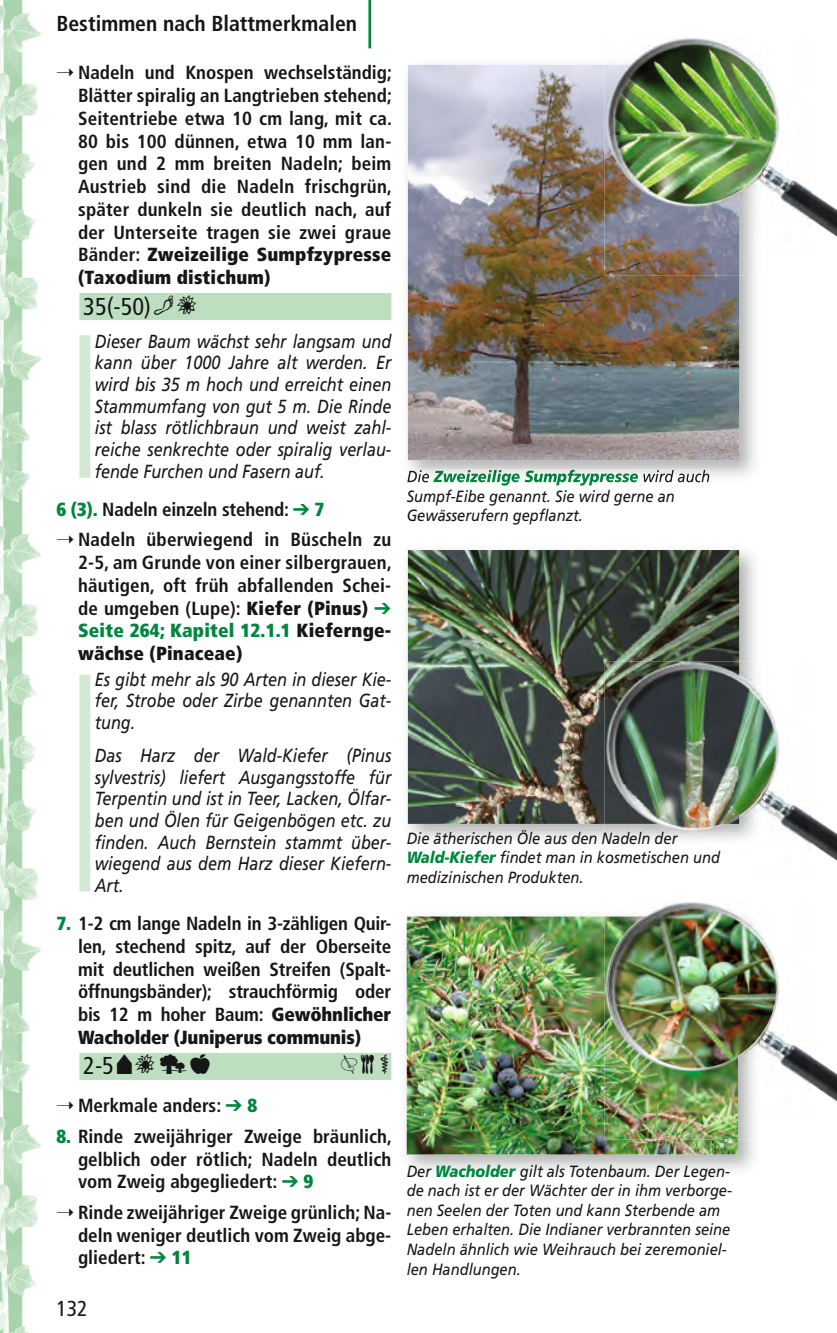
<style>
.page{position:relative;width:837px;height:1333px;background:#fff}
.page>*{position:absolute;margin:0;border:0;box-sizing:border-box;transform-origin:0 0}
.t1{font:24.25px "Piktogramme GK1";color:#151616}
.t2{font:700 condensed 21.75px "Frutiger";color:#151616}
.t3{font:condensed 21.75px "Frutiger";color:#151616}
.t4{font:700 condensed 19px/22.8px "Frutiger";color:#151616;text-align:justify}
.t5{font:italic 19px/21.8px "Frutiger";color:#151616;text-align:justify;scale:.85 1}
.t6{font:italic 16.25px/19.5px "Frutiger";color:#151616;scale:.9 1}
.s1{font-weight:900}
.s2{font-weight:900;color:#00863e}
.s3{color:#00863e}
</style>
<div class="page">
<img style="left:0;top:0;width:41px;height:1332px">
<hr style="left:368px;top:0;width:3px;height:48px;background:#00863e">
<div style="left:79px;top:293px;width:312px;height:27px;background:#bedec0"></div>
<div style="left:79px;top:1052px;width:312px;height:27px;background:#bedec0"></div>
<img style="left:406px;top:1139px;width:349px;height:32px">
<img style="left:406px;top:916px;width:331px;height:238px">
<img style="left:680px;top:902px;width:130px;height:183px">
<img style="left:737px;top:1068px;width:23px;height:71px">
<img style="left:604px;top:916px;width:133px;height:223px">
<img style="left:608px;top:903px;width:168px;height:165px">
<img style="left:407px;top:64px;width:349px;height:414px">
<img style="left:407px;top:470px;width:22px;height:12px">
<img style="left:433px;top:469px;width:276px;height:13px">
<img style="left:638px;top:470px;width:71px;height:12px">
<img style="left:408px;top:65px;width:330px;height:395px">
<img style="left:407px;top:550px;width:349px;height:290px">
<img style="left:408px;top:550px;width:330px;height:273px">
<img style="left:777px;top:730px;width:34px;height:115px">
<img style="left:604px;top:661px;width:152px;height:179px">
<img style="left:604px;top:661px;width:134px;height:162px">
<img style="left:608px;top:664px;width:169px;height:165px">
<img style="left:673px;top:38px;width:138px;height:182px">
<img style="left:604px;top:64px;width:157px;height:211px">
<img style="left:604px;top:65px;width:134px;height:210px">
<img style="left:608px;top:40px;width:169px;height:164px">
<div style="left:79px;top:335px;width:11px;height:143px;background:#d3e9d4"></div>
<div style="left:79px;top:674px;width:11px;height:217px;background:#d3e9d4"></div>
<img style="left:808px;top:189px;width:28px;height:47px">
<img style="left:808px;top:813px;width:28px;height:47px">
<img style="left:808px;top:1053px;width:28px;height:48px">
<p class="t2" style="left:56px;top:10px;width:302px">Bestimmen nach Blattmerkmalen</p>
<p class="t4" style="left:78px;top:61px;width:315px;text-indent:-22px">➝ Nadeln und Knospen wechselständig; Blätter spiralig an Langtrieben stehend; Seitentriebe etwa 10 cm lang, mit ca.<br>80 bis 100 dünnen, etwa 10 mm lan&shy;gen und 2 mm breiten Nadeln; beim Austrieb sind die Nadeln frischgrün, später dunkeln sie deutlich nach, auf der Unterseite tragen sie zwei graue Bänder: <span class="s1">Zweizeilige Sumpf zypresse ( Taxodium distichum)</span></p>
<p class="t1" style="left:83px;top:295px;width:114px">35(-50) c Z</p>
<p class="t5" style="left:95px;top:330px;width:350px">Dieser Baum wächst sehr langsam und kann über 1000 Jahre alt werden. Er wird bis 35 m hoch und erreicht einen Stammumfang von gut 5 m. Die Rinde ist blass rötlichbraun und weist zahl&shy;reiche senkrechte oder spiralig verlau&shy;fende Furchen und Fasern auf.</p>
<p class="t4" style="left:56px;top:494px;width:336px;line-height:30.5px"><span class="s2">6 (3).</span> Nadeln einzeln stehend: <span class="s3">➔</span> <span class="s2">7<br></span>➝ Nadeln überwiegend in Büscheln zu</p>
<p class="t4" style="left:78px;top:551px;width:315px">2-5, am Grunde von einer silbergrauen, häutigen, oft früh abfallenden Schei&shy;de umgeben (Lupe): <span class="s1">Kiefer (Pinus)</span> <span class="s3">➔ </span><span class="s2">Seite 264; Kapitel 12.1.1</span> <span class="s1">Kiefernge&shy;wächse (Pinaceae)</span></p>
<p class="t5" style="left:95px;top:668px;width:350px">Es gibt mehr als 90 Arten in dieser Kie&shy;fer, Strobe oder Zirbe genannten Gat&shy;tung.</p>
<p class="t5" style="left:95px;top:744px;width:350px">Das Harz der Wald-Kiefer ( Pinus sylvestris) liefert Ausgangsstoffe für Terpentin und ist in Teer, Lacken, Ölfar&shy;ben und Ölen für Geigenbögen etc. zu finden. Auch Bernstein stammt über&shy;wiegend aus dem Harz dieser Kiefern-Art.</p>
<p class="t4" style="left:78px;top:912px;width:314px;text-indent:-22px"><span class="s2">7.</span> 1-2 cm lange Nadeln in 3-zähligen Quir&shy;len, stechend spitz, auf der Oberseite mit deutlichen weißen Streifen (Spalt&shy;öffnungsbänder); strauchförmig oder bis 12 m hoher Baum: <span class="s1">Gewöhnlicher Wacholder (Juniperus communis)</span></p>
<p class="t1" style="left:83px;top:1054px;width:129px">2-5 o Z L O</p>
<p class="t1" style="left:341px;top:1054px;width:49px">f w H</p>
<p class="t4" style="left:56px;top:1094px;width:202px">➝ Merkmale anders: <span class="s3">➔</span> <span class="s2">8</span></p>
<p class="t4" style="left:78px;top:1124px;width:315px;text-indent:-22px"><span class="s2">8.</span> Rinde zweijähriger Zweige bräunlich, gelblich oder rötlich; Nadeln deutlich vom Zweig abgegliedert: <span class="s3">➔</span> <span class="s2">9</span></p>
<p class="t4" style="left:78px;top:1200px;width:314px;text-indent:-22px">➝ Rinde zweijähriger Zweige grünlich; Na&shy;deln weniger deutlich vom Zweig abge&shy;gliedert: <span class="s3">➔</span> <span class="s2">11</span></p>
<p class="t3" style="left:56px;top:1295px;width:33px">132</p>
<p class="t6" style="left:406px;top:486px;width:299px">Sumpf-Eibe genannt. Sie wird gerne an<br>Gewässer ufern gepflanzt.</p>
<p class="t6" style="left:406px;top:828px;width:349px">Die ätherischen Öle aus den Nadeln der<br><span class="s2">Wald-Kiefer</span> findet man in kosmetischen und medizinischen Produkten.</p>
<p class="t6" style="left:406px;top:1161px;width:363px">Der <span class="s2">Wacholder</span> gilt als Totenbaum. Der Legen&shy;de nach ist er der Wächter der in ihm verborge&shy;nen Seelen der Toten und kann Sterbende am Leben erhalten. Die Indianer verbrannten seine Nadeln ähnlich wie Weihrauch bei zeremoniel&shy;len Handlungen.</p>
</div>
